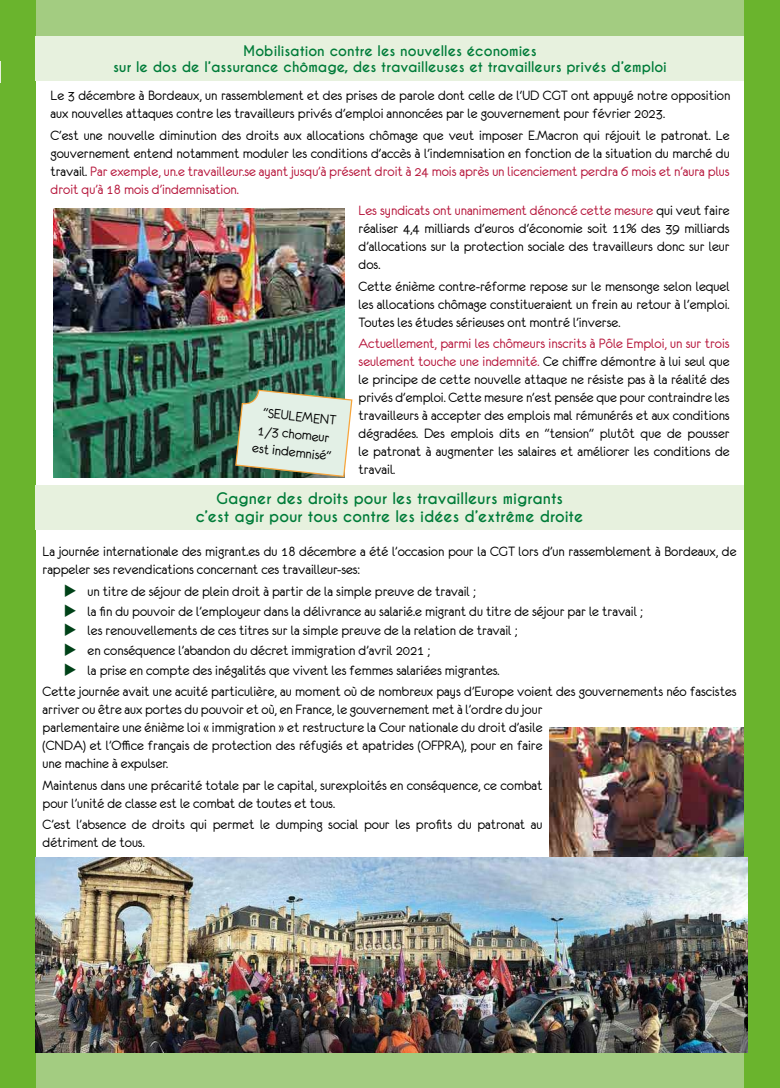
<style>
.page{position:relative;width:780px;height:1088px;background:#fff}
.page>*{position:absolute;margin:0;border:0;box-sizing:border-box;transform-origin:0 0}
.t1{font:15px/18px "Eurofurenceregular";color:#000}
.t2{font:700 15px/18px "Caviar Dreams";color:#007c39;text-align:center}
.t3{font:700 13.75px/16.5px "Caviar Dreams";color:#007c39;text-align:center}
.s1{color:#b6163b}
</style>
<div class="page">
<div style="left:0;top:0;width:780px;height:35px;background:#a3cc81"></div>
<div style="left:0;top:1052px;width:780px;height:36px;background:#a3cc81"></div>
<div style="left:744px;top:0;width:36px;height:1088px;background:#6ab42d"></div>
<div style="left:0;top:0;width:35px;height:1088px;background:#6ab42d"></div>
<div style="left:36px;top:36px;width:708px;height:45px;background:#e7f1de"></div>
<div style="left:35px;top:485px;width:708px;height:45px;background:#e7f1de"></div>
<img style="left:549px;top:727px;width:194px;height:130px">
<img style="left:35px;top:857px;width:712px;height:195px">
<img style="left:54px;top:208px;width:290px;height:270px">
<svg style="left:0;top:61px;width:1px;height:21px"></svg>
<svg style="left:234px;top:389px;width:119px;height:89px;background:#c7d4c5"></svg>
<p class="t3" style="left:113px;top:42px;width:555px">Mobilisation contre les nouvelles économies<br>sur le dos de l’assurance chômage, des travailleuses et travailleurs privés d’emploi</p>
<p class="t1" style="left:50px;top:86px;width:681px">Le 3 décembre à Bordeaux, un rassemblement et des prises de parole dont celle de l'UD CGT ont appuyé notre opposition aux nouvelles attaques contre les travailleurs privés d'emploi annoncées par le gouvernement pour février 2023.</p>
<p class="t1" style="left:50px;top:126px;width:680px;text-align:justify">C'est une nouvelle diminution des droits aux allocations chômage que veut imposer E.Macron qui réjouit le patronat. Le gouvernement entend notamment moduler les conditions d'accès à l'indemnisation en fonction de la situation du marché du travail. <span class="s1">Par exemple, un.e travailleur.se ayant jusqu’à présent droit à 24 mois après un licenciement perdra 6 mois et n’aura plus droit qu’à 18 mois d’indemnisation.</span></p>
<p class="t1" style="left:358px;top:201px;width:372px;text-align:justify"><span class="s1">Les syndicats ont unanimement dénoncé cette mesure</span> qui veut faire réaliser 4,4 milliards d'euros d'économie soit 11% des 39 milliards d’allocations sur la protection sociale des travailleurs donc sur leur dos.</p>
<p class="t1" style="left:358px;top:277px;width:372px;text-align:justify">Cette énième contre-réforme repose sur le mensonge selon lequel les allocations chômage constitueraient un frein au retour à l'emploi.<br>Toutes les études sérieuses ont montré l'inverse.</p>
<p class="t1" style="left:358px;top:335px;width:372px;text-align:justify"><span class="s1">Actuellement, parmi les chômeurs inscrits à Pôle Emploi, un sur trois seulement touche une indemnité.</span> Ce chiffre démontre à lui seul que le principe de cette nouvelle attaque ne résiste pas à la réalité des privés d'emploi. Cette mesure n'est pensée que pour contraindre les travailleurs à accepter des emplois mal rémunérés et aux conditions dégradées. Des emplois dits en "tension" plutôt que de pousser le patronat à augmenter les salaires et améliorer les conditions de travail.</p>
<p class="t1" style="left:257px;top:403px;width:82px;text-align:center;rotate:6deg">"SEULEMENT<br>1/3 chomeur est indemnisé"</p>
<p class="t2" style="left:196px;top:490px;width:389px">Gagner des droits pour les travailleurs migrants<br>c’est agir pour tous contre les idées d’extrême droite</p>
<p class="t1" style="left:43px;top:542px;width:695px">La journée internationale des migrant.es du 18 décembre a été l’occasion pour la CGT lors d’un rassemblement à Bordeaux, de rappeler ses revendications concernant ces travailleur-ses:</p>
<p class="t1" style="left:88px;top:581px;width:556px;line-height:19.8px">un titre de séjour de plein droit à partir de la simple preuve de travail ;<br>la fin du pouvoir de l’employeur dans la délivrance au salarié.e migrant du titre de séjour par le travail ; les renouvellements de ces titres sur la simple preuve de la relation de travail ;<br>en conséquence l’abandon du décret immigration d’avril 2021 ;<br>la prise en compte des inégalités que vivent les femmes salariées migrantes.</p>
<p class="t1" style="left:43px;top:683px;width:695px">Cette journée avait une acuité particulière, au moment où de nombreux pays d’Europe voient des gouvernements néo fascistes arriver ou être aux portes du pouvoir et où, en France, le gouvernement met à l’ordre du jour<br>parlementaire une énième loi « immigration » et restructure la Cour nationale du droit d’asile<br>(CNDA) et l’Office français de protection des réfugiés et apatrides (OFPRA), pour en faire<br>une machine à expulser.</p>
<p class="t1" style="left:43px;top:776px;width:501px">Maintenus dans une précarité totale par le capital, surexploités en conséquence, ce combat pour l’unité de classe est le combat de toutes et tous.</p>
<p class="t1" style="left:43px;top:816px;width:501px">C’est l’absence de droits qui permet le dumping social pour les profits du patronat au détriment de tous.</p>
</div>
